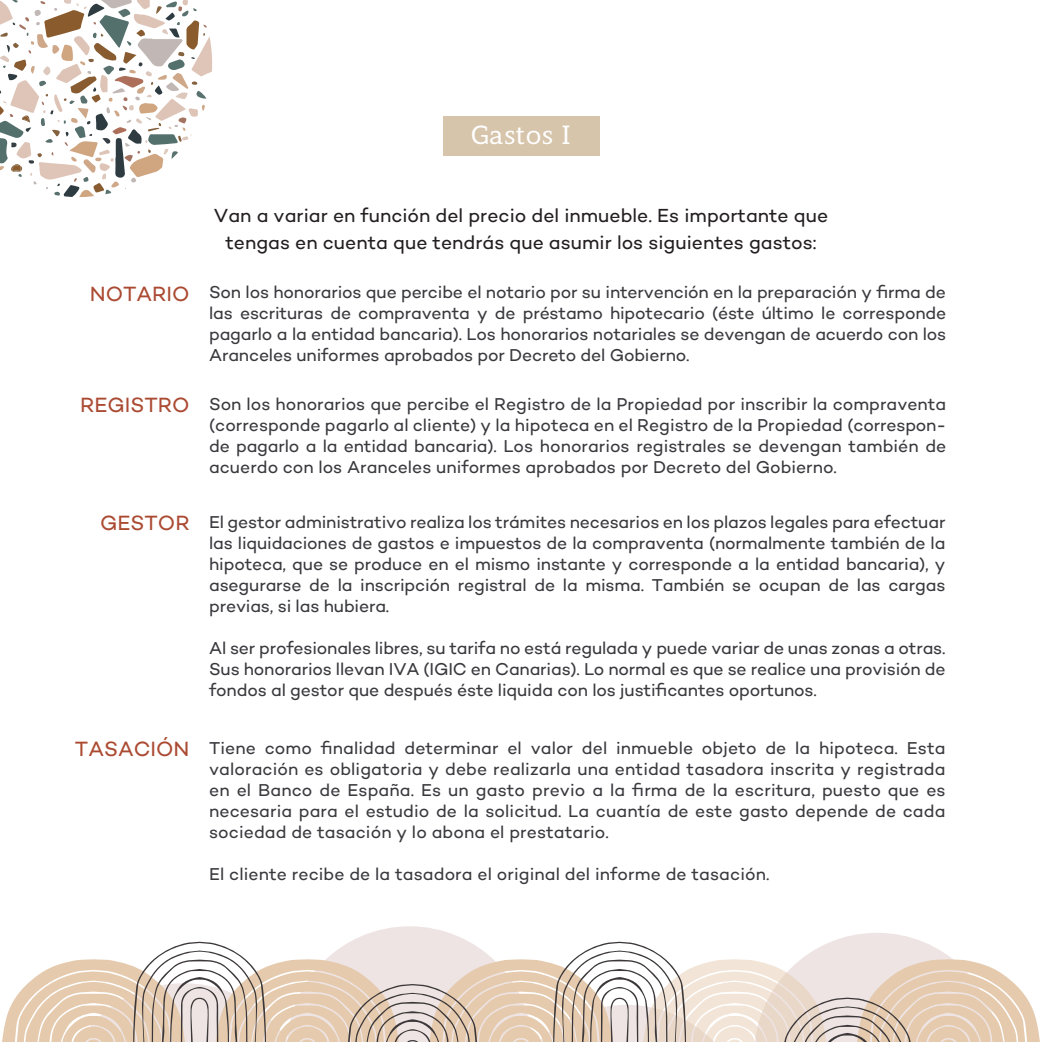
<style>
.page{position:relative;width:1042px;height:1042px;background:#fff}
.page>*{position:absolute;margin:0;border:0;box-sizing:border-box;transform-origin:0 0}
.t1{font:500 26.25px "Modum";color:#fff}
.t2{font:21px "Campton";color:#ab4a32}
.t3{font:19.25px/26.2px "Campton";color:#231f20;text-align:center}
.t4{font:17.5px/21px "Campton";color:#3a393e;text-align:justify}
.s1{font-size:21px;color:#ab4a32}
</style>
<div class="page">
<div style="left:443px;top:116px;width:156px;height:40px;background:#d6c4ab"></div>
<svg style="left:0;top:0;width:213px;height:198px"></svg>
<svg style="left:2px;top:926px;width:1038px;height:116px"></svg>
<h1 class="t1" style="left:471px;top:114px;width:102px">Gastos I</h1>
<p class="t3" style="left:214px;top:202px;width:616px">Van a variar en función del precio del inmueble. Es importante que tengas en cuenta que tendrás que asumir los siguientes gastos:</p>
<p class="t4" style="left:209px;top:281px;width:738px;text-indent:-119px"><span class="s1">NOTARIO</span> Son los honorarios que percibe el notario por su intervención en la preparación y firma de las escrituras de compraventa y de préstamo hipotecario (éste último le corresponde pagarlo a la entidad bancaria). Los honorarios notariales se devengan de acuerdo con los Aranceles uniformes aprobados por Decreto del Gobierno.</p>
<p class="t4" style="left:209px;top:393px;width:738px;text-indent:-129px"><span class="s1">REGISTRO</span> Son los honorarios que percibe el Registro de la Propiedad por inscribir la compraventa (corresponde pagarlo al cliente) y la hipoteca en el Registro de la Propiedad (correspon&shy;de pagarlo a la entidad bancaria). Los honorarios registrales se devengan también de acuerdo con los Aranceles uniformes aprobados por Decreto del Gobierno.</p>
<p class="t2" style="left:100px;top:510px;width:91px">GESTOR</p>
<p class="t2" style="left:75px;top:736px;width:116px">TASACIÓN</p>
<p class="t4" style="left:209px;top:511px;width:738px">El gestor administrativo realiza los trámites necesarios en los plazos legales para efectuar las liquidaciones de gastos e impuestos de la compraventa (normalmente también de la hipoteca, que se produce en el mismo instante y corresponde a la entidad bancaria), y asegurarse de la inscripción registral de la misma. También se ocupan de las cargas previas, si las hubiera.</p>
<p class="t4" style="left:209px;top:637px;width:738px">Al ser profesionales libres, su tarifa no está regulada y puede variar de unas zonas a otras.<br>Sus honorarios llevan IVA (IGIC en Canarias). Lo normal es que se realice una provisión de fondos al gestor que después éste liquida con los justificantes oportunos.</p>
<p class="t4" style="left:209px;top:737px;width:738px">Tiene como finalidad determinar el valor del inmueble objeto de la hipoteca. Esta valoración es obligatoria y debe realizarla una entidad tasadora inscrita y registrada en el Banco de España. Es un gasto previo a la firma de la escritura, puesto que es necesaria para el estudio de la solicitud. La cuantía de este gasto depende de cada sociedad de tasación y lo abona el prestatario.</p>
<p class="t4" style="left:209px;top:863px;width:562px">El cliente recibe de la tasadora el original del informe de tasación.</p>
</div>
